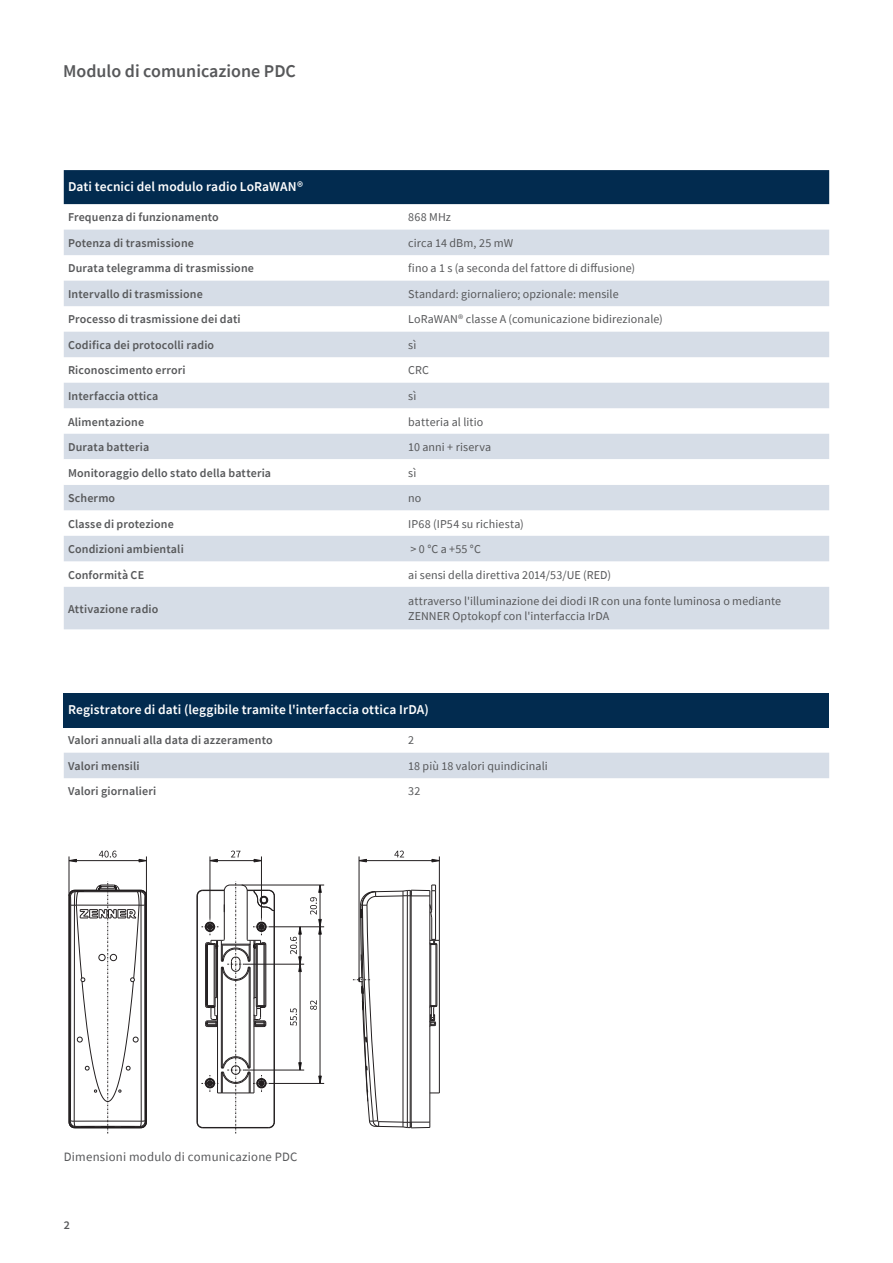
<style>
.page{position:relative;width:893px;height:1263px;background:#fff}
.page>*{position:absolute;margin:0;border:0;box-sizing:border-box;transform-origin:0 0}
.t1{font:600 18px "Source Sans Pro";color:#57585a}
.Überschrift_HZ{font:600 13.5px "Source Sans Pro";letter-spacing:.005em;color:#fff}
.Bildunterschriften{font:12.75px "Source Sans Pro";letter-spacing:.02em;color:#57585a}
.Copy_Text{font:12px/15px "Source Sans Pro";letter-spacing:.01em;color:#57585a}
.Parameter_1_Spalte{font:600 12px "Source Sans Pro";letter-spacing:.01em;color:#57585a}
.Tabelle_Text_semibol{font:600 12px "Source Sans Pro";letter-spacing:.01em;color:#57585a}
</style>
<div class="page">
<div style="left:64px;top:170px;width:765px;height:34px;background:#022b4f"></div>
<svg style="left:64px;top:230px;width:765px;height:399px;fill:#d6dde7"></svg>
<svg style="left:64px;top:459px;width:765px;height:26px"></svg>
<div style="left:64px;top:693px;width:765px;height:34px;background:#022b4f"></div>
<div style="left:64px;top:753px;width:765px;height:25px;background:#d6dde7"></div>
<hr style="left:439px;top:940px;width:1px;height:153px;background:#231f20">
<hr style="left:146px;top:856px;width:1px;height:40px;background:#231f20">
<hr style="left:69px;top:856px;width:1px;height:40px;background:#231f20">
<svg style="left:99px;top:851px;width:18px;height:6px"></svg>
<svg style="left:69px;top:859px;width:8px;height:3px"></svg>
<svg style="left:139px;top:859px;width:8px;height:3px"></svg>
<hr style="left:69px;top:860px;width:77px;height:1px;background:#231f20">
<hr style="left:261px;top:856px;width:1px;height:62px;background:#231f20">
<hr style="left:210px;top:856px;width:1px;height:62px;background:#231f20">
<svg style="left:231px;top:851px;width:10px;height:6px"></svg>
<svg style="left:210px;top:859px;width:8px;height:3px"></svg>
<svg style="left:254px;top:859px;width:7px;height:3px"></svg>
<hr style="left:210px;top:860px;width:51px;height:1px;background:#231f20">
<svg style="left:290px;top:1008px;width:7px;height:18px"></svg>
<hr style="left:270px;top:1083px;width:54px;height:1px;background:#231f20">
<hr style="left:270px;top:926px;width:54px;height:1px;background:#231f20">
<hr style="left:300px;top:964px;width:1px;height:106px;background:#231f20">
<svg style="left:298px;top:1062px;width:4px;height:8px"></svg>
<hr style="left:244px;top:964px;width:60px;height:1px;background:#231f20">
<hr style="left:244px;top:1070px;width:60px;height:1px;background:#231f20">
<svg style="left:310px;top:1000px;width:7px;height:10px"></svg>
<hr style="left:320px;top:927px;width:1px;height:156px;background:#231f20">
<svg style="left:318px;top:1076px;width:4px;height:8px"></svg>
<svg style="left:290px;top:926px;width:12px;height:46px"></svg>
<hr style="left:241px;top:885px;width:83px;height:1px;background:#231f20">
<svg style="left:310px;top:884px;width:12px;height:50px"></svg>
<svg style="left:69px;top:881px;width:78px;height:252px"></svg>
<svg style="left:197px;top:881px;width:78px;height:252px"></svg>
<hr style="left:439px;top:856px;width:1px;height:84px;background:#231f20">
<hr style="left:359px;top:856px;width:1px;height:122px;background:#231f20">
<svg style="left:394px;top:851px;width:10px;height:6px"></svg>
<svg style="left:359px;top:859px;width:8px;height:3px"></svg>
<svg style="left:432px;top:859px;width:8px;height:3px"></svg>
<hr style="left:359px;top:860px;width:80px;height:1px;background:#231f20">
<svg style="left:353px;top:885px;width:86px;height:243px"></svg>
<p class="t1" style="left:63px;top:59px;width:234px">Modulo di comunicazione PDC</p>
<p class="Überschrift_HZ" style="left:68px;top:177px;width:237px">Dati tecnici del modulo radio LoRaWAN®</p>
<p class="Parameter_1_Spalte" style="left:68px;top:209px;width:152px">Frequenza di funzionamento</p>
<p class="Copy_Text" style="left:408px;top:210px;width:44px">868 MHz</p>
<p class="Parameter_1_Spalte" style="left:68px;top:235px;width:127px">Potenza di trasmissione</p>
<p class="Copy_Text" style="left:408px;top:235px;width:106px">circa 14 dBm, 25 mW</p>
<p class="Parameter_1_Spalte" style="left:68px;top:261px;width:187px">Durata telegramma di trasmissione</p>
<p class="Copy_Text" style="left:408px;top:261px;width:228px">fino a 1 s (a seconda del fattore di diffusione)</p>
<p class="Parameter_1_Spalte" style="left:68px;top:286px;width:136px">Intervallo di trasmissione</p>
<p class="Copy_Text" style="left:408px;top:286px;width:212px">Standard: giornaliero; opzionale: mensile</p>
<p class="Parameter_1_Spalte" style="left:68px;top:312px;width:174px">Processo di trasmissione dei dati</p>
<p class="Copy_Text" style="left:408px;top:312px;width:256px">LoRaWAN® classe A (comunicazione bidirezionale)</p>
<p class="Parameter_1_Spalte" style="left:68px;top:337px;width:148px">Codifica dei protocolli radio</p>
<p class="Copy_Text" style="left:408px;top:337px;width:10px">sì</p>
<p class="Parameter_1_Spalte" style="left:68px;top:363px;width:119px">Riconoscimento errori</p>
<p class="Copy_Text" style="left:408px;top:363px;width:22px">CRC</p>
<p class="Parameter_1_Spalte" style="left:68px;top:388px;width:92px">Interfaccia ottica</p>
<p class="Copy_Text" style="left:408px;top:388px;width:10px">sì</p>
<p class="Parameter_1_Spalte" style="left:68px;top:414px;width:78px">Alimentazione</p>
<p class="Copy_Text" style="left:408px;top:414px;width:77px">batteria al litio</p>
<p class="Parameter_1_Spalte" style="left:68px;top:439px;width:83px">Durata batteria</p>
<p class="Copy_Text" style="left:408px;top:439px;width:85px">10 anni + riserva</p>
<p class="Parameter_1_Spalte" style="left:68px;top:465px;width:205px">Monitoraggio dello stato della batteria</p>
<p class="Copy_Text" style="left:408px;top:465px;width:10px">sì</p>
<p class="Parameter_1_Spalte" style="left:68px;top:490px;width:49px">Schermo</p>
<p class="Copy_Text" style="left:408px;top:490px;width:15px">no</p>
<p class="Parameter_1_Spalte" style="left:68px;top:516px;width:107px">Classe di protezione</p>
<p class="Copy_Text" style="left:408px;top:516px;width:117px">IP68 (IP54 su richiesta)</p>
<p class="Parameter_1_Spalte" style="left:68px;top:541px;width:117px">Condizioni ambientali</p>
<p class="Copy_Text" style="left:411px;top:541px;width:72px">&gt; 0 °C a +55 °C</p>
<p class="Parameter_1_Spalte" style="left:68px;top:567px;width:78px">Conformità CE</p>
<p class="Copy_Text" style="left:408px;top:567px;width:204px">ai sensi della direttiva 2014/53/UE (RED)</p>
<p class="Parameter_1_Spalte" style="left:68px;top:601px;width:92px">Attivazione radio</p>
<p class="Copy_Text" style="left:408px;top:593px;width:374px">attraverso l'illuminazione dei diodi IR con una fonte luminosa o mediante<br>ZENNER Optokopf con l'interfaccia IrDA</p>
<p class="Überschrift_HZ" style="left:68px;top:700px;width:362px">Registratore di dati (leggibile tramite l'interfaccia ottica IrDA)</p>
<p class="Tabelle_Text_semibol" style="left:68px;top:732px;width:206px">Valori annuali alla data di azzeramento</p>
<p class="Copy_Text" style="left:408px;top:733px;width:7px">2</p>
<p class="Tabelle_Text_semibol" style="left:68px;top:758px;width:73px">Valori mensili</p>
<p class="Copy_Text" style="left:408px;top:758px;width:141px">18 più 18 valori quindicinali</p>
<p class="Tabelle_Text_semibol" style="left:68px;top:783px;width:90px">Valori giornalieri</p>
<p class="Copy_Text" style="left:408px;top:784px;width:14px">32</p>
<p class="Bildunterschriften" style="left:64px;top:1148px;width:235px">Dimensioni modulo di comunicazione PDC</p>
<p class="Parameter_1_Spalte" style="left:64px;top:1217px;width:8px">2</p>
</div>
